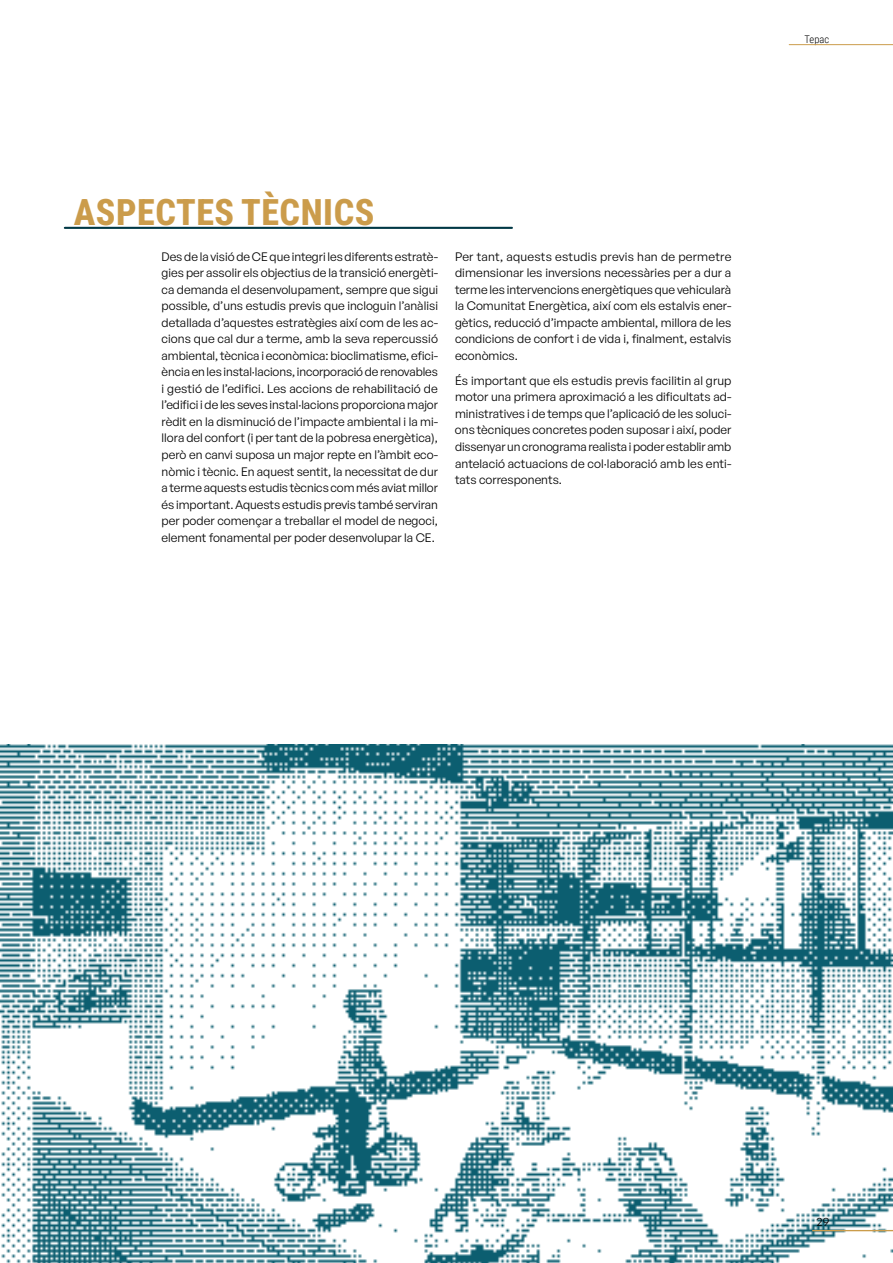
<style>
.page{position:relative;width:893px;height:1263px;background:#fff}
.page>*{position:absolute;margin:0;border:0;box-sizing:border-box;transform-origin:0 0}
.t1{font:800 36px "Roboto Condensed";letter-spacing:.015em;color:#cb9c4b}
.t2{font:12px/16.5px "General Sans";color:#000;text-align:justify}
.t3{font:300 10.5px "Roboto Condensed";color:#000}
</style>
<div class="page">
<img style="left:0;top:744px;width:893px;height:519px">
<hr style="left:65px;top:227px;width:447px;height:2px;background:#003845">
<hr style="left:812px;top:1230px;width:81px;height:1px;background:#cb9c4b">
<hr style="left:789px;top:44px;width:104px;height:1px;background:#cb9c4b">
<h1 class="t1" style="left:74px;top:187px;width:302px">ASPECTES TÈCNICS</h1>
<p class="t2" style="left:162px;top:248px;width:278px">Desde la visiódeCE que integri les diferents estratè&shy;gies per assolir els objectius de la transició energèti&shy;ca demanda el desenvolupament, sempre que sigui possible, d’uns estudis previs que incloguin l’anàlisi detallada d’aquestes estratègies així com de les ac&shy;cions que cal dur a terme, amb la seva repercussió ambiental,tècnica i econòmica: bioclimatisme, efici&shy;ència enles instal·lacions, incorporacióde renovables i gestió de l’edifici. Les accions de rehabilitació de l’edifici ide les seves instal·lacionsproporcionamajor rèdit en la disminució de l’impacte ambiental i la mi&shy;llora del confort (i per tant de la pobresa energètica), però en canvi suposa un major repte en l’àmbit eco&shy;nòmic i tècnic. En aquest sentit, la necessitat de dur a terme aquests estudis tècnics commés aviatmillor és important. Aquests estudis previs també serviran per poder començar a treballar el model de negoci, element fonamental per poder desenvolupar la CE.</p>
<p class="t2" style="left:455px;top:248px;width:278px">Per tant, aquests estudis previs han de permetre dimensionar les inversions necessàries per a dur a terme les intervencions energètiques que vehicularà la Comunitat Energètica, així com els estalvis ener&shy;gètics, reducció d’impacte ambiental, millora de les condicions de confort i de vida i, finalment, estalvis econòmics.</p>
<p class="t2" style="left:455px;top:372px;width:278px">És important que els estudis previs facilitin al grup motor una primera aproximació a les dificultats ad&shy;ministratives i de temps que l’aplicació de les soluci&shy;ons tècniques concretes poden suposar i així, poder dissenyaruncronograma realista ipoder establir amb antelació actuacions de col·laboració amb les enti&shy;tats corresponents.</p>
<p class="t3" style="left:805px;top:31px;width:26px">Tepac</p>
<p class="t2" style="left:816px;top:1213px;width:14px">29</p>
</div>
